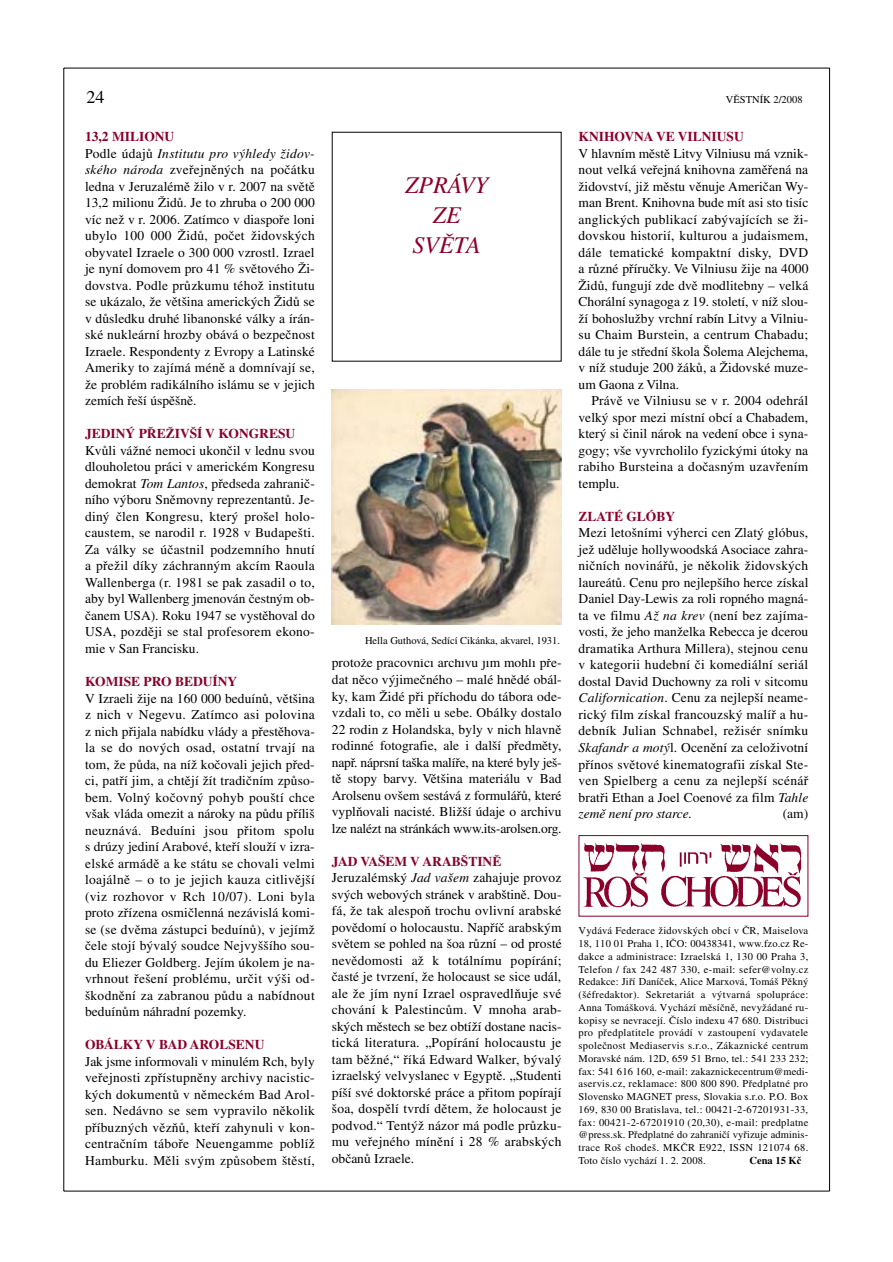
<style>
.page{position:relative;width:893px;height:1262px;background:#fff}
.page>*{position:absolute;margin:0;border:0;box-sizing:border-box;transform-origin:0 0}
.t1{font:italic 24px/30px "Times CE";color:#8a002a;text-align:center}
.t2{font:18px "Times CE";color:#000}
.t3{font:13.5px/16.5px "Times CE";letter-spacing:.01em;color:#000;text-align:justify}
.t4{font:700 13.5px "Times CE";color:#8a002a}
.t5{font:10.5px/12.8px "Times CE";color:#000;text-align:justify}
.t6{font:700 10.5px "Times CE";color:#000}
.s1{font-weight:700;color:#8a002a}
.s2{font-style:italic}
</style>
<div class="page">
<hr style="left:63px;top:68px;width:1px;height:1123px;background:#000">
<hr style="left:64px;top:1190px;width:765px;height:1px;background:#000">
<hr style="left:829px;top:68px;width:1px;height:1123px;background:#000">
<hr style="left:64px;top:68px;width:765px;height:1px;background:#000">
<img style="left:332px;top:389px;width:229px;height:235px">
<img style="left:583px;top:843px;width:219px;height:65px">
<div style="left:578px;top:835px;width:230px;height:81px;border:1px solid #8a002a"></div>
<h2 class="t2" style="left:87px;top:91px;width:20px">24</h2>
<p class="t5" style="left:726px;top:94px;width:78px">VĚSTNÍK 2/2008</p>
<p class="t3" style="left:85px;top:130px;width:231px;text-align:left"><span class="s1">13,2 MILIONU<br></span>Podle údajů <span class="s2">Institutu pro výhledy židov&shy;ského národa</span> zveřejněných na počátku ledna v Jeruzalémě žilo v r. 2007 na světě 13,2 milionu Židů. Je to zhruba o 200 000 víc než v r. 2006. Zatímco v diaspoře loni ubylo 100 000 Židů, počet židovských obyvatel Izraele o 300 000 vzrostl. Izrael je nyní domovem pro 41 % světového Ži&shy;dovstva. Podle průzkumu téhož institutu se ukázalo, že většina amerických Židů se v důsledku druhé libanonské války a írán&shy;ské nukleární hrozby obává o bezpečnost Izraele. Respondenty z Evropy a Latinské Ameriky to zajímá méně a domnívají se, že problém radikálního islámu se v jejich zemích řeší úspěšně.</p>
<p class="t4" style="left:85px;top:429px;width:212px">JEDINÝ PŘEŽIVŠÍ V KONGRESU</p>
<p class="t3" style="left:85px;top:443px;width:231px">Kvůli vážné nemoci ukončil v lednu svou dlouholetou práci v americkém Kongresu demokrat <span class="s2">Tom Lantos</span>, předseda zahranič&shy;ního výboru Sněmovny reprezentantů. Je&shy;diný člen Kongresu, který prošel holo&shy;caustem, se narodil r. 1928 v Budapešti.<br>Za války se účastnil podzemního hnutí a přežil díky záchranným akcím Raoula Wallenberga (r. 1981 se pak zasadil o to, aby byl Wallenberg jmenován čestným ob&shy;čanem USA). Roku 1947 se vystěhoval do USA, později se stal profesorem ekono&shy;mie v San Francisku.</p>
<p class="t4" style="left:85px;top:676px;width:154px">KOMISE PRO BEDUÍNY</p>
<p class="t3" style="left:85px;top:691px;width:231px">V Izraeli žije na 160 000 beduínů, většina z nich v Negevu. Zatímco asi polovina z nich přijala nabídku vlády a přestěhova&shy;la se do nových osad, ostatní trvají na tom, že půda, na níž kočovali jejich před&shy;ci, patří jim, a chtějí žít tradičním způso&shy;bem. Volný kočovný pohyb pouští chce však vláda omezit a nároky na půdu příliš neuznává. Beduíni jsou přitom spolu s drúzy jediní Arabové, kteří slouží v izra&shy;elské armádě a ke státu se chovali velmi loajálně – o to je jejich kauza citlivější (viz rozhovor v Rch 10/07). Loni byla proto zřízena osmičlenná nezávislá komi&shy;se (se dvěma zástupci beduínů), v jejímž čele stojí bývalý soudce Nejvyššího sou&shy;du Eliezer Goldberg. Jejím úkolem je na&shy;vrhnout řešení problému, určit výši od&shy;škodnění za zabranou půdu a nabídnout beduínům náhradní pozemky.</p>
<p class="t4" style="left:85px;top:1039px;width:181px">OBÁLKY V BAD AROLSENU</p>
<p class="t3" style="left:85px;top:1054px;width:231px">Jak jsme informovali v minulém Rch, byly veřejnosti zpřístupněny archivy nacistic&shy;kých dokumentů v německém Bad Arol&shy;sen. Nedávno se sem vypravilo několik příbuzných vězňů, kteří zahynuli v kon&shy;centračním táboře Neuengamme poblíž Hamburku. Měli svým způsobem štěstí,</p>
<h1 class="t1" style="left:405px;top:172px;width:84px">ZPRÁVY<br>ZE<br>SVĚTA</h1>
<p class="t5" style="left:365px;top:635px;width:196px">Hella Guthová, Sedící Cikánka, akvarel, 1931.</p>
<p class="t3" style="left:332px;top:656px;width:231px">protože pracovníci archivu jim mohli pře&shy;dat něco výjimečného – malé hnědé obál&shy;ky, kam Židé při příchodu do tábora ode&shy;vzdali to, co měli u sebe. Obálky dostalo 22 rodin z Holandska, byly v nich hlavně rodinné fotografie, ale i další předměty, např. náprsní taška malíře, na které byly ješ&shy;tě stopy barvy. Většina materiálu v Bad Arolsenu ovšem sestává z formulářů, které vyplňovali nacisté. Bližší údaje o archivu lze nalézt na stránkách www.its-arolsen.org.</p>
<p class="t3" style="left:332px;top:854px;width:231px;text-align:left"><span class="s1">JAD VAŠEM V ARABŠTINĚ </span>Jeruzalémský <span class="s2">Jad vašem</span> zahajuje provoz svých webových stránek v arabštině. Dou&shy;fá, že tak alespoň trochu ovlivní arabské povědomí o holocaustu. Napříč arabským světem se pohled na šoa různí – od prosté nevědomosti až k totálnímu popírání; časté je tvrzení, že holocaust se sice udál, ale že jím nyní Izrael ospravedlňuje své chování k Palestincům. V mnoha arab&shy;ských městech se bez obtíží dostane nacis&shy;tická literatura. „Popírání holocaustu je tam běžné,“ říká Edward Walker, bývalý izraelský velvyslanec v Egyptě. „Studenti píší své doktorské práce a přitom popírají šoa, dospělí tvrdí dětem, že holocaust je podvod.“ Tentýž názor má podle průzku&shy;mu veřejného mínění i 28 % arabských občanů Izraele.</p>
<p class="t4" style="left:578px;top:132px;width:167px">KNIHOVNA VE VILNIUSU</p>
<p class="t3" style="left:578px;top:146px;width:231px">V hlavním městě Litvy Vilniusu má vznik&shy;nout velká veřejná knihovna zaměřená na židovství, již městu věnuje Američan Wy&shy;man Brent. Knihovna bude mít asi sto tisíc anglických publikací zabývajících se ži&shy;dovskou historií, kulturou a judaismem, dále tematické kompaktní disky, DVD a různé příručky. Ve Vilniusu žije na 4000<br>Židů, fungují zde dvě modlitebny – velká Chorální synagoga z 19. století, v níž slou&shy;ží bohoslužby vrchní rabín Litvy a Vilniu&shy;su Chaim Burstein, a centrum Chabadu; dále tu je střední škola Šolema Alejchema, v níž studuje 200 žáků, a Židovské muze&shy;um Gaona z Vilna.</p>
<p class="t3" style="left:578px;top:394px;width:231px;text-indent:13px">Právě ve Vilniusu se v r. 2004 odehrál velký spor mezi místní obcí a Chabadem, který si činil nárok na vedení obce i syna&shy;gogy; vše vyvrcholilo fyzickými útoky na rabiho Bursteina a dočasným uzavřením templu.</p>
<p class="t4" style="left:578px;top:511px;width:98px">ZLATÉ GLÓBY</p>
<p class="t3" style="left:578px;top:526px;width:231px">Mezi letošními výherci cen Zlatý glóbus, jež uděluje hollywoodská Asociace zahra&shy;ničních novinářů, je několik židovských laureátů. Cenu pro nejlepšího herce získal Daniel Day-Lewis za roli ropného magná&shy;ta ve filmu <span class="s2">Až na krev</span> (není bez zajíma&shy;vosti, že jeho manželka Rebecca je dcerou dramatika Arthura Millera), stejnou cenu v kategorii hudební či komediální seriál dostal David Duchowny za roli v sitcomu <span class="s2">Californication</span>. Cenu za nejlepší neame&shy;rický film získal francouzský malíř a hu&shy;debník Julian Schnabel, režisér snímku <span class="s2">Skafandr a motý</span>l. Ocenění za celoživotní přínos světové kinematografii získal Ste&shy;ven Spielberg a cenu za nejlepší scénář bratři Ethan a Joel Coenové za film <span class="s2">Tahle země není pro starce.</span></p>
<p class="t3" style="left:782px;top:806px;width:27px">(am)</p>
<p class="t5" style="left:578px;top:925px;width:231px">Vydává Federace židovských obcí v ČR, Maiselova 18, 110 01 Praha 1, IČO: 00438341, www.fzo.cz Re&shy;dakce a administrace: Izraelská 1, 130 00 Praha 3, Telefon / fax 242 487 330, e-mail: sefer@volny.cz Redakce: Jiří Daníček, Alice Marxová, Tomáš Pěkný (šéfredaktor). Sekretariát a výtvarná spolupráce:<br>Anna Tomášková. Vychází měsíčně, nevyžádané ru&shy;kopisy se nevracejí. Číslo indexu 47 680. Distribuci pro předplatitele provádí v zastoupení vydavatele společnost Mediaservis s.r.o., Zákaznické centrum Moravské nám. 12D, 659 51 Brno, tel.: 541 233 232; fax: 541 616 160, e-mail: zakaznickecentrum@medi&shy;aservis.cz, reklamace: 800 800 890. Předplatné pro Slovensko MAGNET press, Slovakia s.r.o. P.O. Box 169, 830 00 Bratislava, tel.: 00421-2-67201931-33, fax: 00421-2-67201910 (20,30), e-mail: predplatne @press.sk. Předplatné do zahraničí vyřizuje adminis&shy;trace Roš chodeš. MKČR E922, ISSN 121074 68.<br>Toto číslo vychází 1. 2. 2008.</p>
<p class="t6" style="left:749px;top:1156px;width:53px">Cena 15 Kč</p>
</div>
